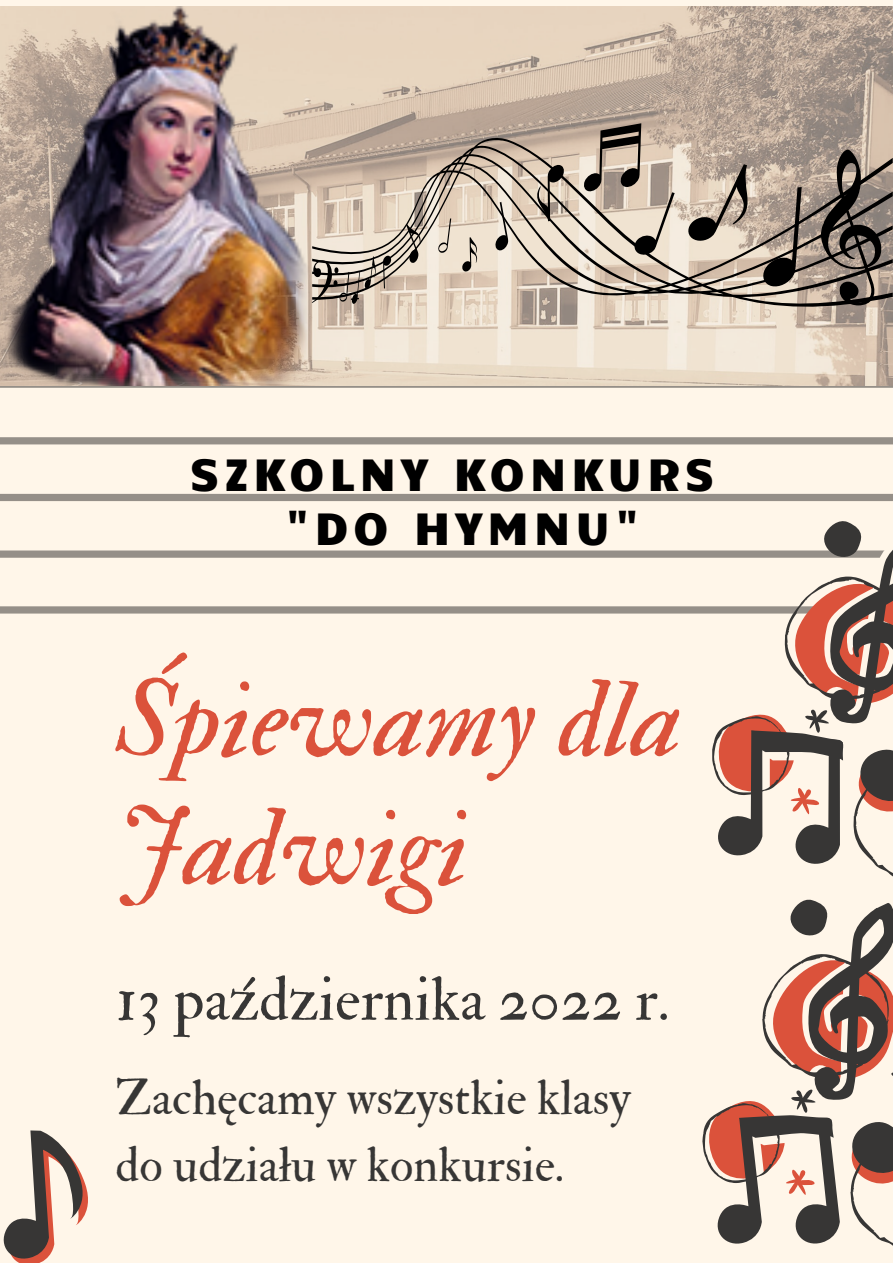
<style>
.page{position:relative;width:893px;height:1263px;background:#fff6e9}
.page>*{position:absolute;margin:0;border:0;box-sizing:border-box;transform-origin:0 0}
.t1{font:109.95px/128.4px "IM FELL Double Pica Italic";color:#db523b}
.t2{font:61.05px "IM FELL Double Pica Roman";color:#373635}
.t3{font:48.6px/66.8px "IM FELL Double Pica Roman";color:#373635}
.t4{font:45.67px/54px "Candal";letter-spacing:.1em;color:#000;text-align:center}
</style>
<div class="page">
<svg style="left:3px;top:1130px;width:85px;height:133px"></svg>
<svg style="left:0;top:385px;width:893px;height:228px"></svg>
<img style="left:0;top:6px;width:893px;height:379px">
<svg style="left:690px;top:510px;width:203px;height:736px"></svg>
<svg style="left:312px;top:135px;width:580px;height:176px;background:#c6b7a7"></svg>
<svg style="left:687px;top:164px;width:61px;height:78px;background:#a7998c"></svg>
<svg style="left:383px;top:255px;width:9px;height:33px"></svg>
<svg style="left:461px;top:237px;width:17px;height:35px"></svg>
<svg style="left:406px;top:224px;width:14px;height:40px"></svg>
<svg style="left:495px;top:202px;width:13px;height:49px"></svg>
<svg style="left:534px;top:165px;width:31px;height:56px;background:#9c9084"></svg>
<svg style="left:761px;top:187px;width:40px;height:101px;background:#86796e"></svg>
<svg style="left:312px;top:256px;width:65px;height:48px"></svg>
<svg style="left:583px;top:123px;width:91px;height:133px;background:#b4a799"></svg>
<svg style="left:437px;top:218px;width:14px;height:35px"></svg>
<svg style="left:820px;top:149px;width:62px;height:156px;background:#6f645c"></svg>
<p class="t4" style="left:189px;top:444px;width:527px">SZKOLNY KONKURS "DO HYMNU"</p>
<h1 class="t1" style="left:116px;top:657px;width:568px">Śpiewamy dla<br>Jadwigi</h1>
<p class="t2" style="left:116px;top:962px;width:555px">13 października 2022 r.</p>
<p class="t3" style="left:116px;top:1065px;width:517px">Zachęcamy wszystkie klasy do udziału w konkursie.</p>
</div>
